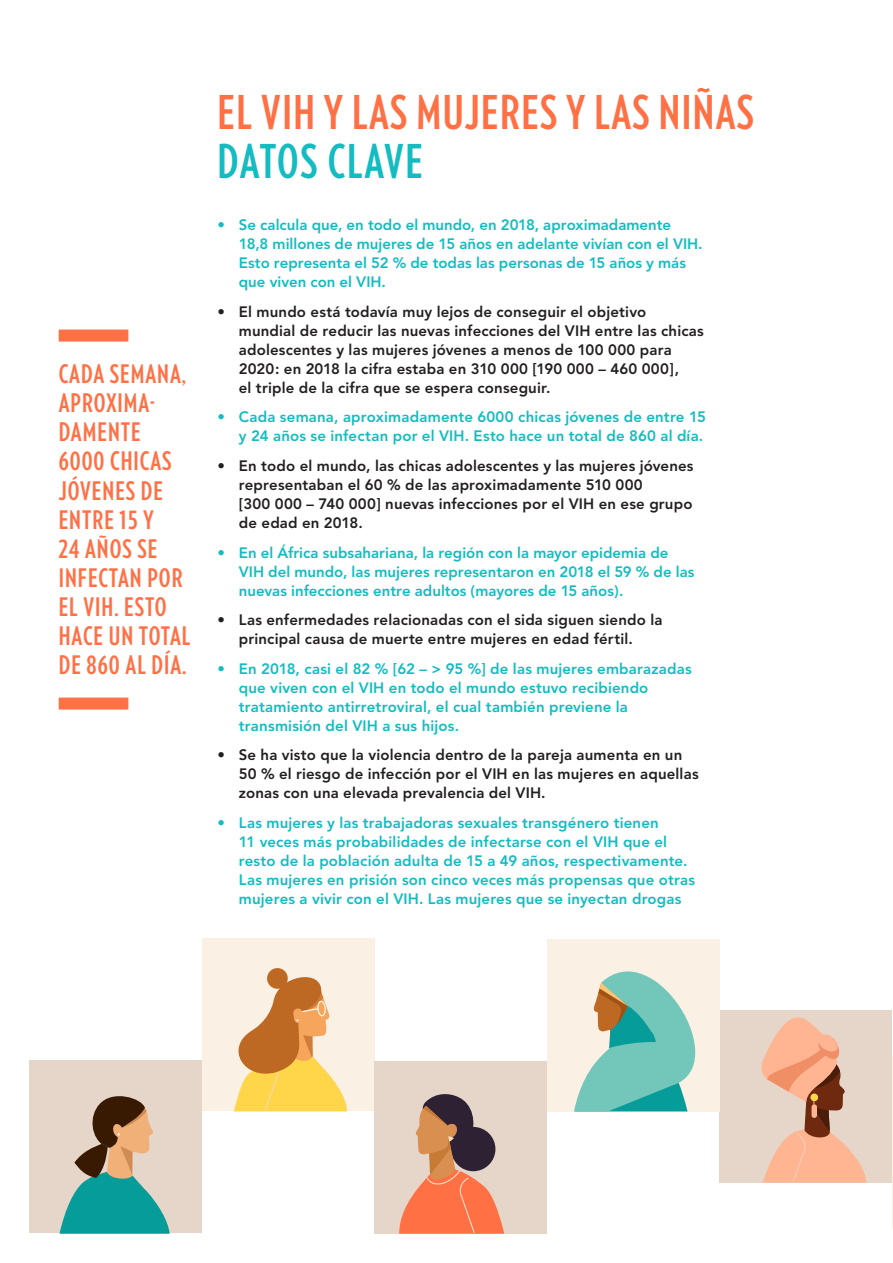
<style>
.page{position:relative;width:893px;height:1263px;background:#fff}
.page>*{position:absolute;margin:0;border:0;box-sizing:border-box;transform-origin:0 0}
.t1{font:700 46.5px "Verlag Compressed";letter-spacing:.03em;color:#ff7045}
.t2{font:700 46.5px "Verlag Compressed";letter-spacing:.03em;color:#14bcc1}
.t3{font:700 25.5px/29.1px "Verlag Compressed";letter-spacing:.04em;color:#ff7045}
.t4{font:800 15px/19px "Avenir";letter-spacing:.01em;color:#14bcc1}
.t5{font:800 15px/18.9px "Avenir";letter-spacing:.01em;color:#231f20}
</style>
<div class="page">
<div style="left:720px;top:1010px;width:172px;height:172px;background:#e6d6c9"></div>
<svg style="left:761px;top:1017px;width:105px;height:165px"></svg>
<div style="left:202px;top:938px;width:172px;height:173px;background:#faf0e3"></div>
<svg style="left:234px;top:968px;width:113px;height:143px"></svg>
<hr style="left:892px;top:1056px;width:1px;height:172px;background:#faf0e3">
<div style="left:374px;top:1061px;width:173px;height:173px;background:#e6d6c9"></div>
<svg style="left:399px;top:1094px;width:105px;height:140px"></svg>
<div style="left:547px;top:939px;width:173px;height:172px;background:#faf0e3"></div>
<svg style="left:574px;top:971px;width:122px;height:140px"></svg>
<div style="left:29px;top:1060px;width:173px;height:173px;background:#e6d6c9"></div>
<svg style="left:59px;top:1096px;width:111px;height:138px"></svg>
<div style="left:59px;top:330px;width:69px;height:12px;background:#ff7045"></div>
<div style="left:59px;top:697px;width:69px;height:12px;background:#ff7045"></div>
<h2 class="t3" style="left:59px;top:358px;width:133px">CADA SEMANA,<br>APROXIMA-<br>DAMENTE<br>6000 CHICAS<br>JÓVENES DE<br>ENTRE 15 Y<br>24 AÑOS SE<br>INFECTAN POR<br>EL VIH. ESTO<br>HACE UN TOTAL<br>DE 860 AL DÍA.</h2>
<h1 class="t1" style="left:218px;top:79px;width:538px">EL VIH Y LAS MUJERES Y LAS NIÑAS</h1>
<h1 class="t2" style="left:218px;top:128px;width:207px">DATOS CLAVE</h1>
<p class="t4" style="left:239px;top:216px;width:465px;text-indent:-21px">• Se calcula que, en todo el mundo, en 2018, aproximadamente 18,8 millones de mujeres de 15 años en adelante vivían con el VIH.<br>Esto representa el 52 % de todas las personas de 15 años y más que viven con el VIH.</p>
<p class="t5" style="left:239px;top:302px;width:467px;text-indent:-21px">• El mundo está todavía muy lejos de conseguir el objetivo mundial de reducir las nuevas infecciones del VIH entre las chicas adolescentes y las mujeres jóvenes a menos de 100 000 para 2020: en 2018 la cifra estaba en 310 000 [190 000 – 460 000],<br>el triple de la cifra que se espera conseguir.</p>
<p class="t4" style="left:218px;top:408px;width:490px;text-align:right">• Cada semana, aproximadamente 6000 chicas jóvenes de entre 15 y 24 años se infectan por el VIH. Esto hace un total de 860 al día.</p>
<p class="t5" style="left:239px;top:456px;width:456px;text-indent:-21px">• En todo el mundo, las chicas adolescentes y las mujeres jóvenes representaban el 60 % de las aproximadamente 510 000<br>[300 000 – 740 000] nuevas infecciones por el VIH en ese grupo de edad en 2018.</p>
<p class="t4" style="left:239px;top:543px;width:457px;text-indent:-21px">• En el África subsahariana, la región con la mayor epidemia de<br>VIH del mundo, las mujeres representaron en 2018 el 59 % de las nuevas infecciones entre adultos (mayores de 15 años).</p>
<p class="t5" style="left:218px;top:610px;width:446px;text-align:center">• Las enfermedades relacionadas con el sida siguen siendo la principal causa de muerte entre mujeres en edad fértil.</p>
<p class="t4" style="left:239px;top:659px;width:454px;text-indent:-21px">• En 2018, casi el 82 % [62 – &gt; 95 %] de las mujeres embarazadas que viven con el VIH en todo el mundo estuvo recibiendo tratamiento antirretroviral, el cual también previene la transmisión del VIH a sus hijos.</p>
<p class="t5" style="left:239px;top:746px;width:461px;text-indent:-21px">• Se ha visto que la violencia dentro de la pareja aumenta en un<br>50 % el riesgo de infección por el VIH en las mujeres en aquellas zonas con una elevada prevalencia del VIH.</p>
<p class="t4" style="left:239px;top:813px;width:458px;text-indent:-21px">• Las mujeres y las trabajadoras sexuales transgénero tienen<br>11 veces más probabilidades de infectarse con el VIH que el resto de la población adulta de 15 a 49 años, respectivamente.<br>Las mujeres en prisión son cinco veces más propensas que otras mujeres a vivir con el VIH. Las mujeres que se inyectan drogas</p>
</div>
